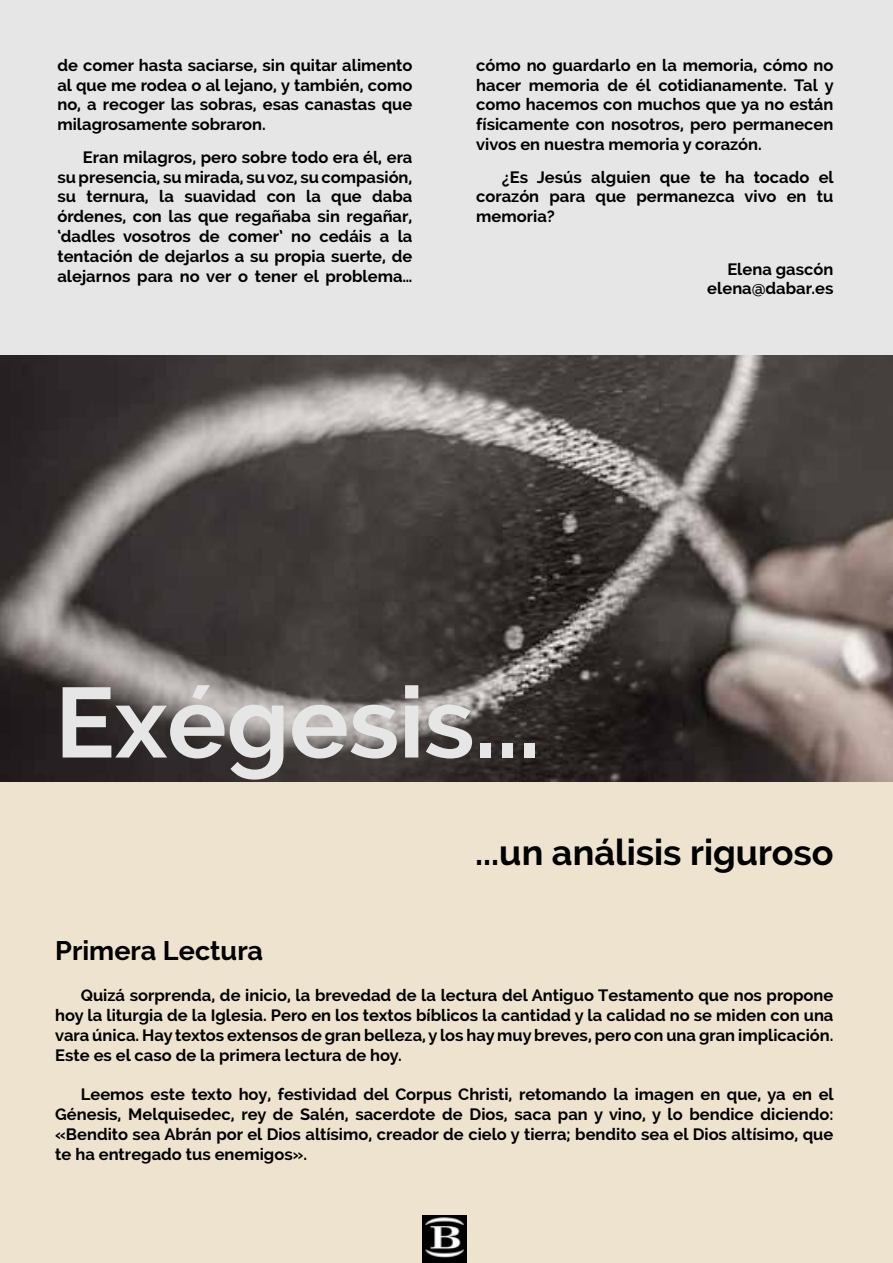
<style>
.page{position:relative;width:893px;height:1263px;background:#fff}
.page>*{position:absolute;margin:0;border:0;box-sizing:border-box;transform-origin:0 0}
.t1{font:700 99px "Raleway";color:#e6e6e6}
.t2{font:700 36px "Raleway";color:#000}
.t3{font:700 27px "Raleway";color:#000}
.t4{font:700 16.5px/19.8px "Raleway";color:#000;text-align:justify}
</style>
<div class="page">
<div style="left:0;top:425px;width:893px;height:838px;background:#ede3cf"></div>
<img style="left:0;top:354px;width:893px;height:427px">
<img style="left:422px;top:1216px;width:44px;height:47px">
<div style="left:0;top:0;width:893px;height:354px;background:#e6e6e6"></div>
<p class="t4" style="left:57px;top:55px;width:357px">de comer hasta saciarse, sin quitar alimento al que me rodea o al lejano, y también, como no, a recoger las sobras, esas canastas que milagrosamente sobraron.</p>
<p class="t4" style="left:57px;top:147px;width:357px;text-indent:26px">Eran milagros, pero sobre todo era él, era su presencia, su mirada, su voz, su compasión, su ternura, la suavidad con la que daba órdenes, con las que regañaba sin regañar, ‘dadles vosotros de comer’ no cedáis a la tentación de dejarlos a su propia suerte, de alejarnos para no ver o tener el problema…</p>
<p class="t4" style="left:476px;top:55px;width:359px">cómo no guardarlo en la memoria, cómo no hacer memoria de él cotidianamente. Tal y como hacemos con muchos que ya no están físicamente con nosotros, pero permanecen vivos en nuestra memoria y corazón.</p>
<p class="t4" style="left:476px;top:167px;width:359px;text-indent:26px">¿Es Jesús alguien que te ha tocado el corazón para que permanezca vivo en tu memoria?</p>
<p class="t4" style="left:707px;top:259px;width:128px;text-align:right">Elena gascón elena@dabar.es</p>
<h1 class="t1" style="left:55px;top:666px;width:487px">Exégesis...</h1>
<h2 class="t2" style="left:475px;top:831px;width:360px">...un análisis riguroso</h2>
<h3 class="t3" style="left:55px;top:935px;width:209px">Primera Lectura</h3>
<p class="t4" style="left:55px;top:985px;width:780px;text-indent:26px">Quizá sorprenda, de inicio, la brevedad de la lectura del Antiguo Testamento que nos propone hoy la liturgia de la Iglesia. Pero en los textos bíblicos la cantidad y la calidad no se miden con una vara única. Hay textos extensos de gran belleza, y los hay muy breves, pero con una gran implicación.<br>Este es el caso de la primera lectura de hoy.</p>
<p class="t4" style="left:55px;top:1084px;width:780px;text-indent:26px">Leemos este texto hoy, festividad del Corpus Christi, retomando la imagen en que, ya en el Génesis, Melquisedec, rey de Salén, sacerdote de Dios, saca pan y vino, y lo bendice diciendo: «Bendito sea Abrán por el Dios altísimo, creador de cielo y tierra; bendito sea el Dios altísimo, que te ha entregado tus enemigos».</p>
</div>
